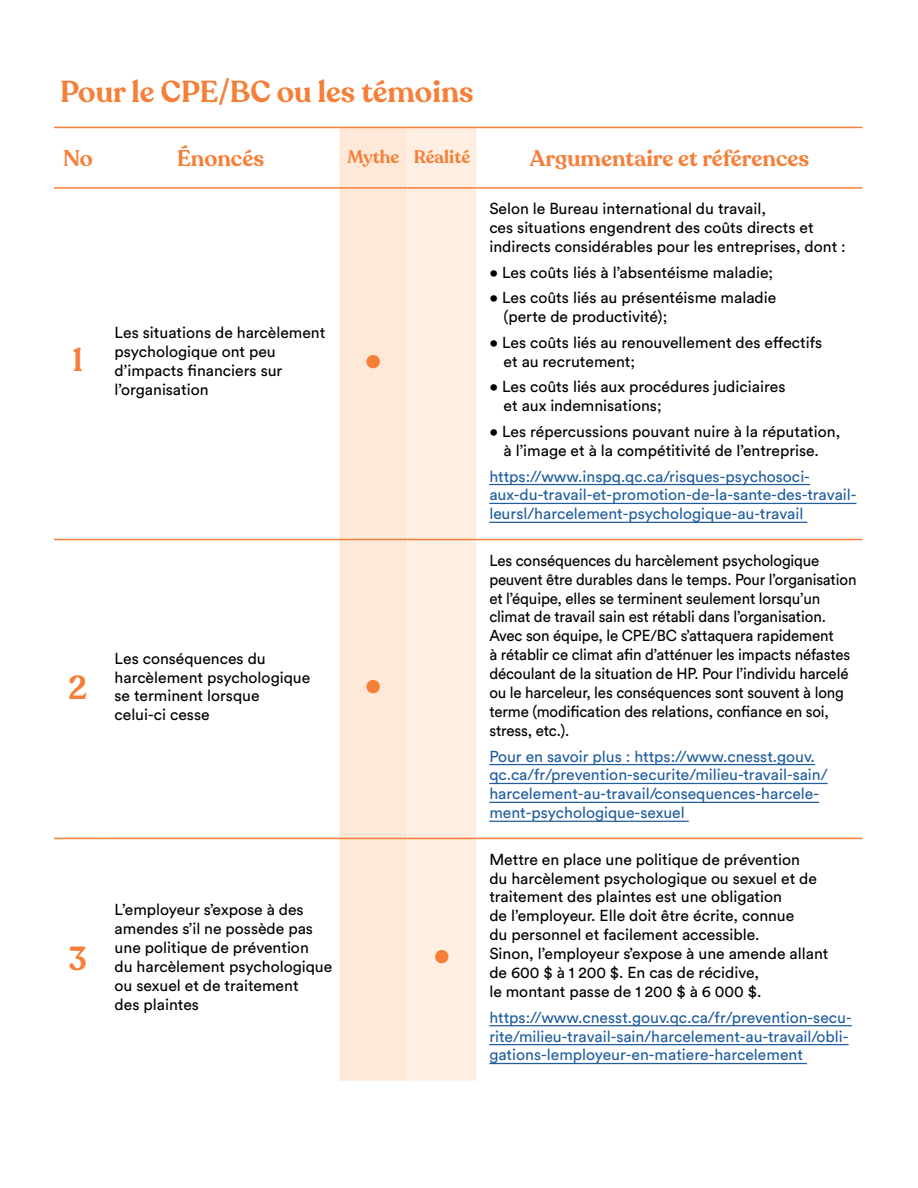
<style>
.page{position:relative;width:918px;height:1188px;background:#fff}
.page>*{position:absolute;margin:0;border:0;box-sizing:border-box;transform-origin:0 0}
.t1{font:600 33px "Recoleta";color:#f57f38;scale:.94 1}
.t2{font:600 30px "Recoleta";color:#f57f38}
.t3{font:600 22.5px "Recoleta";color:#f57f38}
.t4{font:600 18px "Recoleta";color:#f57f38}
.t5{font:18px "Circular Std";color:#f57f38}
.t6{font:15.75px/18.9px "Circular Std";color:#000}
.t7{font:15.75px/18.9px "Circular Std";color:#215e9e}
.t8{font:15.75px/18.9px "Circular Std";color:#000;scale:.96 1}
</style>
<div class="page">
<div style="left:339px;top:128px;width:68px;height:953px;background:#fee8d7"></div>
<div style="left:407px;top:128px;width:70px;height:953px;background:#ffefe3"></div>
<hr style="left:54px;top:127px;width:48px;height:1px;background:#f57f38">
<hr style="left:102px;top:127px;width:237px;height:1px;background:#f57f38">
<hr style="left:339px;top:127px;width:68px;height:1px;background:#f57f38">
<hr style="left:407px;top:127px;width:70px;height:1px;background:#f57f38">
<hr style="left:477px;top:127px;width:385px;height:1px;background:#f57f38">
<hr style="left:54px;top:838px;width:48px;height:1px;background:#f57f38">
<hr style="left:102px;top:838px;width:237px;height:1px;background:#f57f38">
<hr style="left:339px;top:838px;width:68px;height:1px;background:#f57f38">
<hr style="left:407px;top:838px;width:70px;height:1px;background:#f57f38">
<hr style="left:477px;top:838px;width:385px;height:1px;background:#f57f38">
<hr style="left:54px;top:187px;width:48px;height:2px;background:#f57f38">
<hr style="left:102px;top:187px;width:237px;height:2px;background:#f57f38">
<hr style="left:339px;top:187px;width:68px;height:2px;background:#f57f38">
<hr style="left:407px;top:187px;width:70px;height:2px;background:#f57f38">
<hr style="left:477px;top:187px;width:385px;height:2px;background:#f57f38">
<hr style="left:54px;top:539px;width:48px;height:1px;background:#f57f38">
<hr style="left:102px;top:539px;width:237px;height:1px;background:#f57f38">
<hr style="left:339px;top:539px;width:68px;height:1px;background:#f57f38">
<hr style="left:407px;top:539px;width:70px;height:1px;background:#f57f38">
<hr style="left:477px;top:539px;width:385px;height:1px;background:#f57f38">
<hr style="left:489px;top:484px;width:321px;height:1px;background:#215e9e">
<hr style="left:489px;top:503px;width:367px;height:1px;background:#215e9e">
<hr style="left:489px;top:522px;width:318px;height:1px;background:#215e9e">
<hr style="left:489px;top:764px;width:326px;height:1px;background:#215e9e">
<hr style="left:489px;top:783px;width:339px;height:1px;background:#215e9e">
<hr style="left:489px;top:802px;width:330px;height:1px;background:#215e9e">
<hr style="left:489px;top:821px;width:200px;height:1px;background:#215e9e">
<hr style="left:489px;top:1025px;width:363px;height:1px;background:#215e9e">
<hr style="left:489px;top:1044px;width:360px;height:1px;background:#215e9e">
<hr style="left:489px;top:1063px;width:318px;height:1px;background:#215e9e">
<h2 class="t2" style="left:60px;top:73px;width:415px">Pour le CPE/BC ou les témoins</h2>
<h3 class="t3" style="left:63px;top:144px;width:31px">No</h3>
<h3 class="t3" style="left:177px;top:144px;width:89px">Énoncés</h3>
<p class="t4" style="left:347px;top:146px;width:124px">Mythe Réalité</p>
<h3 class="t3" style="left:530px;top:144px;width:281px">Argumentaire et références</h3>
<h1 class="t1" style="left:73px;top:339px;width:13px">1</h1>
<p class="t6" style="left:115px;top:323px;width:212px">Les situations de harcèlement psychologique ont peu d’impacts financiers sur l’organisation</p>
<p class="t5" style="left:366px;top:350px;width:16px">●</p>
<h1 class="t1" style="left:69px;top:668px;width:21px">2</h1>
<p class="t6" style="left:115px;top:648px;width:197px">Les conséquences du harcèlement psychologique se terminent lorsque celui-ci cesse</p>
<p class="t5" style="left:366px;top:676px;width:16px">●</p>
<h1 class="t1" style="left:69px;top:938px;width:21px">3</h1>
<p class="t6" style="left:115px;top:900px;width:219px">L’employeur s’expose à des amendes s’il ne possède pas une politique de prévention<br>du harcèlement psychologique ou sexuel et de traitement<br>des plaintes</p>
<p class="t5" style="left:435px;top:946px;width:16px">●</p>
<p class="t6" style="left:489px;top:199px;width:358px">Selon le Bureau international du travail,<br>ces situations engendrent des coûts directs et indirects considérables pour les entreprises, dont :</p>
<p class="t6" style="left:489px;top:262px;width:285px">• Les coûts liés à l’absentéisme maladie;</p>
<p class="t6" style="left:504px;top:288px;width:274px;text-indent:-14px">• Les coûts liés au présentéisme maladie (perte de productivité);</p>
<p class="t6" style="left:504px;top:333px;width:320px;text-indent:-14px">• Les coûts liés au renouvellement des effectifs et au recrutement;</p>
<p class="t6" style="left:504px;top:377px;width:283px;text-indent:-14px">• Les coûts liés aux procédures judiciaires et aux indemnisations;</p>
<p class="t6" style="left:489px;top:422px;width:353px;text-align:center">• Les répercussions pouvant nuire à la réputation, à l’image et à la compétitivité de l’entreprise.</p>
<p class="t7" style="left:489px;top:466px;width:369px">https://www.inspq.qc.ca/risques-psychosoci&shy;aux-du-travail-et-promotion-de-la-sante-des-travail&shy;leursl/harcelement-psychologique-au-travail</p>
<p class="t8" style="left:489px;top:551px;width:384px">Les conséquences du harcèlement psychologique peuvent être durables dans le temps. Pour l’organisation et l’équipe, elles se terminent seulement lorsqu’un climat de travail sain est rétabli dans l’organisation.<br>Avec son équipe, le CPE/BC s’attaquera rapidement<br>à rétablir ce climat afin d’atténuer les impacts néfastes découlant de la situation de HP. Pour l’individu harcelé ou le harceleur, les conséquences sont souvent à long terme (modification des relations, confiance en soi, stress, etc.).</p>
<p class="t7" style="left:489px;top:746px;width:340px">Pour en savoir plus : https://www.cnesst.gouv. qc.ca/fr/prevention-securite/milieu-travail-sain/ harcelement-au-travail/consequences-harcele&shy;ment-psychologique-sexuel</p>
<p class="t6" style="left:489px;top:850px;width:341px">Mettre en place une politique de prévention<br>du harcèlement psychologique ou sexuel et de traitement des plaintes est une obligation<br>de l’employeur. Elle doit être écrite, connue<br>du personnel et facilement accessible.<br>Sinon, l’employeur s’expose à une amende allant de 600 $ à 1 200 $. En cas de récidive,<br>le montant passe de 1 200 $ à 6 000 $.</p>
<p class="t7" style="left:489px;top:1007px;width:364px">https://www.cnesst.gouv.qc.ca/fr/prevention-secu&shy;rite/milieu-travail-sain/harcelement-au-travail/obli&shy;gations-lemployeur-en-matiere-harcelement</p>
</div>
